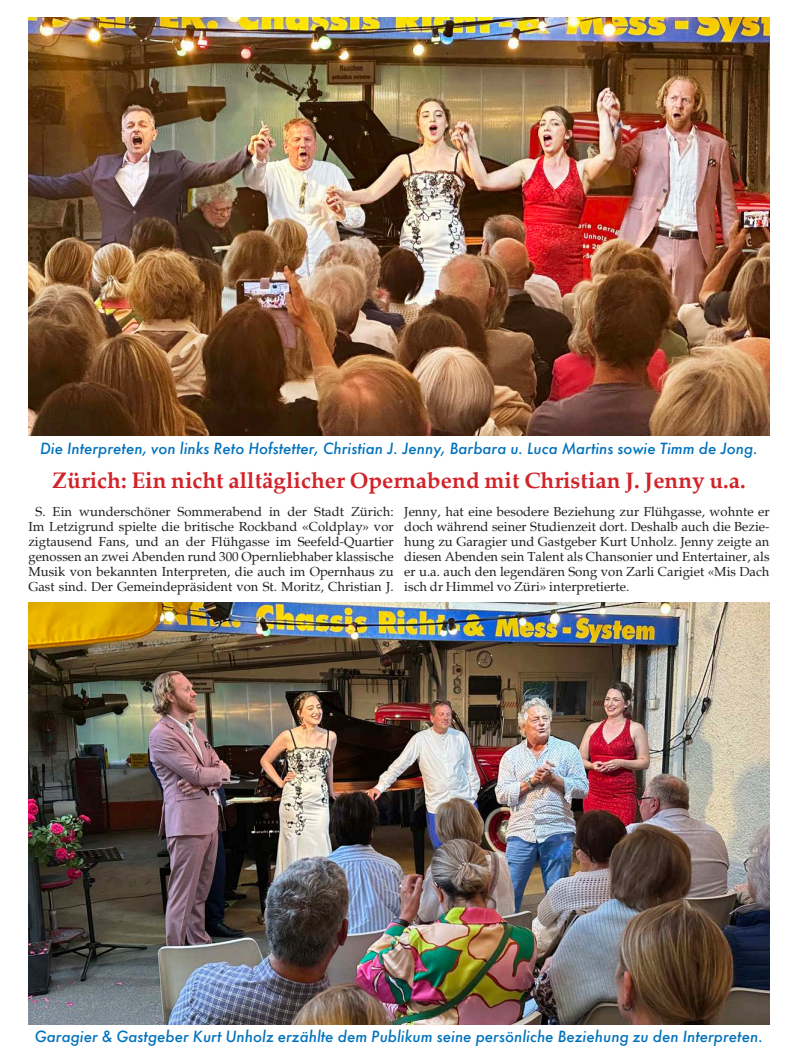
<style>
.page{position:relative;width:798px;height:1063px;background:#fff}
.page>*{position:absolute;margin:0;border:0;box-sizing:border-box;transform-origin:0 0}
.Seitenrubrik{font:700 22.5px "Palatia";color:#d1232a}
.Seitenrubrik-2{font:italic 500 15px "Futura";color:#0072bc}
.Seitenrubrik-3{font:13.12px/15px "Palatia";color:#231f20;text-align:center}
</style>
<div class="page">
<img style="left:28px;top:18px;width:741px;height:418px">
<img style="left:28px;top:602px;width:741px;height:422px">
<p class="Seitenrubrik-2" style="left:40px;top:438px;width:719px">Die Interpreten, von links Reto Hofstetter, Christian J. Jenny, Barbara u. Luca Martins sowie Timm de Jong.</p>
<p class="Seitenrubrik" style="left:52px;top:467px;width:694px">Zürich: Ein nicht alltäglicher Opernabend mit Christian J. Jenny u.a.</p>
<p class="Seitenrubrik-3" style="left:28px;top:504px;width:367px">S. Ein wunderschöner Sommerabend in der Stadt Zürich:<br>Im Letzigrund spielte die britische Rockband «Coldplay» vor zigtausend Fans, und an der Flühgasse im Seefeld-Quartier genossen an zwei Abenden rund 300 Opernliebhaber klassische Musik von bekannten Interpreten, die auch im Opernhaus zu Gast sind. Der Gemeindepräsident von St. Moritz, Christian J.</p>
<p class="Seitenrubrik-3" style="left:404px;top:504px;width:366px;text-align:justify">Jenny, hat eine besodere Beziehung zur Flühgasse, wohnte er doch während seiner Studienzeit dort. Deshalb auch die Bezie&shy;hung zu Garagier und Gastgeber Kurt Unholz. Jenny zeigte an diesen Abenden sein Talent als Chansonier und Entertainer, als er u.a. auch den legendären Song von Zarli Carigiet «Mis Dach isch dr Himmel vo Züri» interpretierte.</p>
<p class="Seitenrubrik-2" style="left:35px;top:1026px;width:729px">Garagier &amp; Gastgeber Kurt Unholz erzählte dem Publikum seine persönliche Beziehung zu den Interpreten.</p>
</div>
